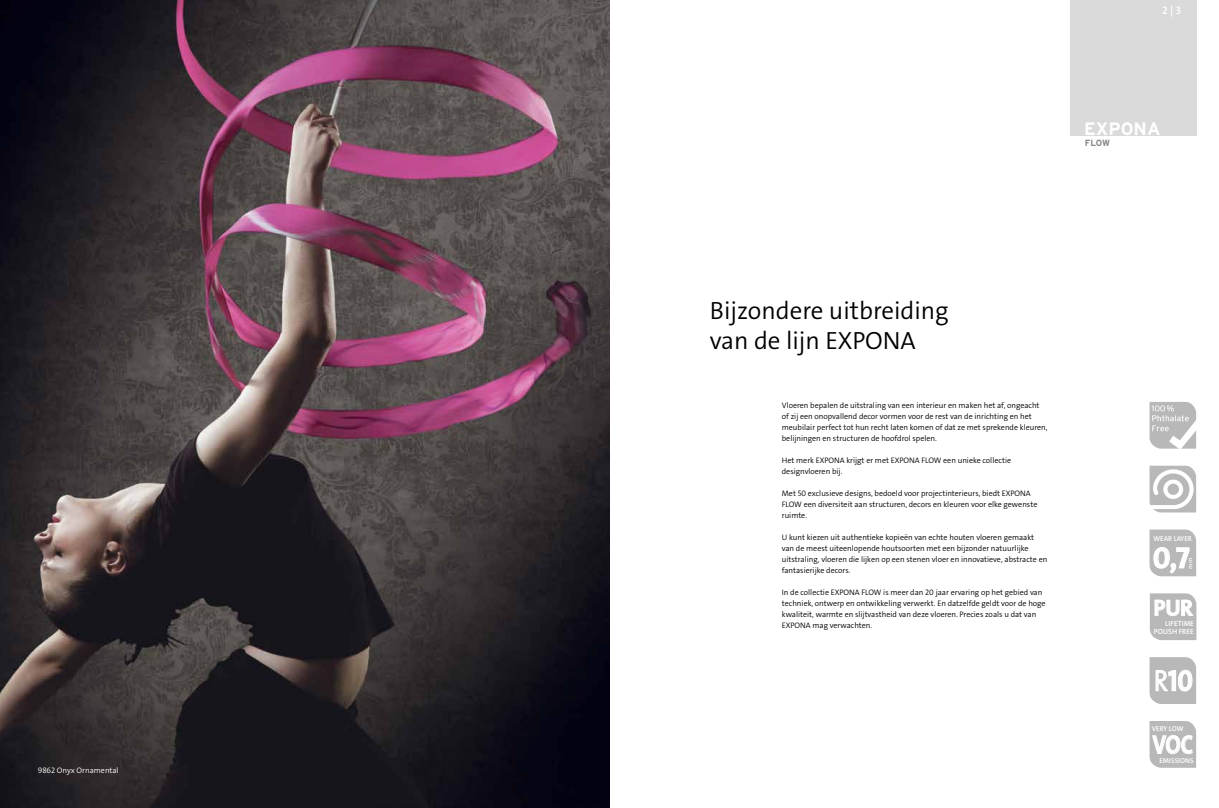
<style>
.page{position:relative;width:1219px;height:808px;background:#fff}
.page>*{position:absolute;margin:0;border:0;box-sizing:border-box;transform-origin:0 0}
.t1{font:29.8px "The Sans LP7 Bld";color:#fff}
.t2{font:29.8px "The Sans LP7 Bld";color:#fff;scale:.88 1}
.t3{font:26px "The Sans LP7 Bld";color:#fff;scale:.83 1}
.t4{font:25px/30px "The Sans LP4 Se Lig";color:#000}
.t5{font:22.4px "The Sans LP7 Bld";color:#fff}
.t6{font:700 18px "Interstate";color:#fff}
.t7{font:11px "The Sans LP6 Se Bld";color:#fff}
.t8{font:700 9px "Interstate";color:#878786}
.t9{font:8px/11px "The Sans LP4 Se Lig";color:#000}
.t10{font:8px "The Sans LP4 Se Lig";color:#fff}
.t11{font:7.5px/8px "The Sans LP6 Se Bld";color:#fff;text-align:right}
.t12{font:7.1px "The Sans LP6 Se Bld";color:#fff}
.t13{font:6.3px "The Sans LP6 Se Bld";color:#fff}
.s1{font-family:"The Sans LP4 Se Lig"}
</style>
<div class="page">
<img style="left:0;top:0;width:609px;height:808px">
<div style="left:1070px;top:0;width:126px;height:135px;background:#dadada"></div>
<img style="left:1149px;top:402px;width:47px;height:47px">
<img style="left:1149px;top:466px;width:47px;height:46px">
<img style="left:1150px;top:593px;width:46px;height:47px">
<svg style="left:1154px;top:599px;width:40px;height:17px"></svg>
<img style="left:1149px;top:529px;width:47px;height:47px">
<svg style="left:1153px;top:546px;width:37px;height:28px"></svg>
<img style="left:1149px;top:721px;width:47px;height:47px">
<svg style="left:1151px;top:735px;width:42px;height:24px"></svg>
<img style="left:1149px;top:657px;width:47px;height:47px">
<svg style="left:1155px;top:669px;width:38px;height:23px"></svg>
<p class="t10" style="left:38px;top:765px;width:83px">9862 Onyx Ornamental</p>
<h3 class="t7" style="left:1162px;top:3px;width:20px">2 | 3</h3>
<h3 class="t6" style="left:1084px;top:119px;width:78px">EXPONA</h3>
<p class="t8" style="left:1085px;top:138px;width:27px">FLOW</p>
<h3 class="t4" style="left:710px;top:296px;width:240px">Bijzondere uitbreiding van de lijn EXPONA</h3>
<p class="t9" style="left:782px;top:400px;width:267px">Vloeren bepalen de uitstraling van een interieur en maken het af, ongeacht of zij een onopvallend decor vormen voor de rest van de inrichting en het meubilair perfect tot hun recht laten komen of dat ze met sprekende kleuren, belijningen en structuren de hoofdrol spelen.</p>
<p class="t9" style="left:782px;top:455px;width:231px">Het merk EXPONA krijgt er met EXPONA FLOW een unieke collectie designvloeren bij.</p>
<p class="t9" style="left:782px;top:488px;width:257px">Met 50 exclusieve designs, bedoeld voor projectinterieurs, biedt EXPONA<br>FLOW een diversiteit aan structuren, decors en kleuren voor elke gewenste ruimte.</p>
<p class="t9" style="left:782px;top:532px;width:267px">U kunt kiezen uit authentieke kopieën van echte houten vloeren gemaakt van de meest uiteenlopende houtsoorten met een bijzonder natuurlijke uitstraling, vloeren die lijken op een stenen vloer en innovatieve, abstracte en fantasierijke decors.</p>
<p class="t9" style="left:782px;top:587px;width:265px">In de collectie EXPONA FLOW is meer dan 20 jaar ervaring op het gebied van techniek, ontwerp en ontwikkeling verwerkt. En datzelfde geldt voor de hoge kwaliteit, warmte en slijtvastheid van deze vloeren. Precies zoals u dat van EXPONA mag verwachten.</p>
<p class="t12" style="left:1153px;top:534px;width:40px">WEAR LAYER</p>
<h1 class="t1" style="left:1153px;top:539px;width:38px">0,7</h1>
<p class="t13" style="left:1186px;top:569px;width:12px;rotate:-90deg">mm</p>
<h3 class="t5" style="left:1153px;top:593px;width:41px">PUR</h3>
<p class="t11" style="left:1154px;top:620px;width:42px">LIFETIME<br>POLISH FREE</p>
<h1 class="t2" style="left:1154px;top:661px;width:46px"><span class="s1">R</span>10</h1>
<p class="t12" style="left:1152px;top:724px;width:33px">VERY LOW</p>
<p class="t12" style="left:1159px;top:756px;width:36px">EMISSIONS</p>
<h2 class="t3" style="left:1153px;top:728px;width:50px">VOC</h2>
</div>
